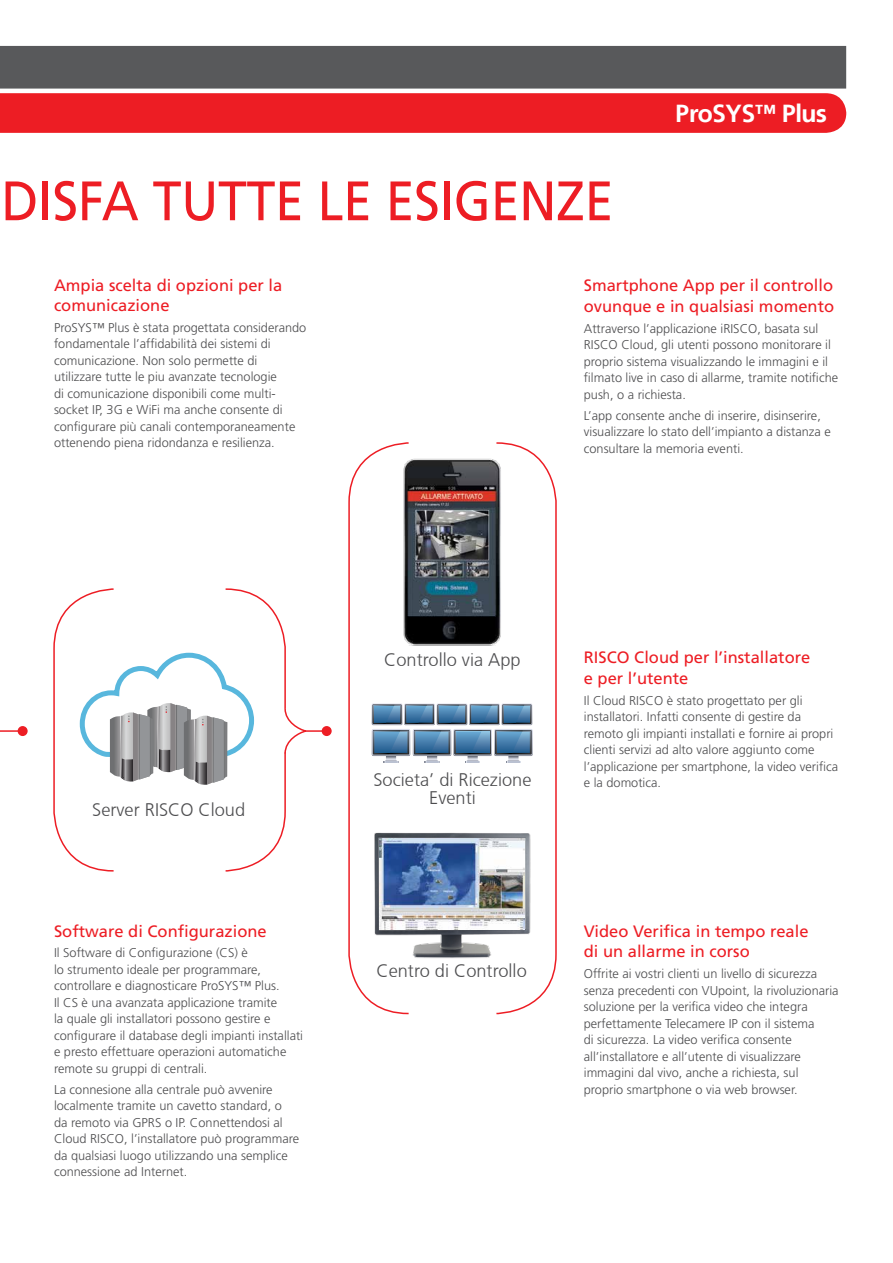
<style>
.page{position:relative;width:893px;height:1263px;background:#fff}
.page>*{position:absolute;margin:0;border:0;box-sizing:border-box;transform-origin:0 0}
.t1{font:55.5px "Frutiger LT";letter-spacing:-.005em;color:#ed1d24;scale:.93 1}
.t2{font:700 24.6px "Frutiger Linotype";letter-spacing:-.02em;color:#fff}
.t3{font:300 18.15px/18px "Frutiger CE";color:#4d4d4f;text-align:center}
.t4{font:16.5px/20.7px "Frutiger";color:#ed1d24}
.t5{font:300 12.75px/16.5px "Frutiger";color:#4d4d4f}
.s1{font-size:21.6px}
</style>
<div class="page">
<svg style="left:0;top:46px;width:846px;height:87px;background:#a5464a"></svg>
<svg style="left:348px;top:442px;width:209px;height:573px"></svg>
<hr style="left:0;top:730px;width:23px;height:2px;background:#ed1d24">
<div style="left:18px;top:726px;width:10px;height:10px;background:#ed1d24;border-radius:50%"></div>
<hr style="left:304px;top:730px;width:23px;height:2px;background:#ed1d24">
<div style="left:322px;top:726px;width:10px;height:10px;background:#ed1d24;border-radius:50%"></div>
<svg style="left:53px;top:588px;width:255px;height:284px"></svg>
<img style="left:348px;top:817px;width:209px;height:143px">
<img style="left:379px;top:838px;width:145px;height:92px">
<h1 class="t1" style="left:1px;top:168px;width:660px">DISFA TUTTE LE ESIGENZE</h1>
<h2 class="t2" style="left:675px;top:98px;width:153px">ProSYS<span class="s1">™</span> Plus</h2>
<p class="t4" style="left:54px;top:276px;width:230px;line-height:19.5px">Ampia scelta di opzioni per la comunicazione</p>
<p class="t5" style="left:54px;top:319px;width:254px">ProSYS™ Plus è stata progettata considerando fondamentale l’affidabilità dei sistemi di comunicazione. Non solo permette di utilizzare tutte le piu avanzate tecnologie<br>di comunicazione disponibili come multi&shy;socket IP, 3G e WiFi ma anche consente di configurare più canali contemporaneamente ottenendo piena ridondanza e resilienza.</p>
<p class="t4" style="left:584px;top:275px;width:252px">Smartphone App per il controllo ovunque e in qualsiasi momento</p>
<p class="t5" style="left:584px;top:320px;width:256px">Attraverso l’applicazione iRISCO, basata sul RISCO Cloud, gli utenti possono monitorare il proprio sistema visualizzando le immagini e il filmato live in caso di allarme, tramite notifiche push, o a richiesta.</p>
<p class="t5" style="left:584px;top:407px;width:248px">L’app consente anche di inserire, disinserire, visualizzare lo stato dell’impianto a distanza e consultare la memoria eventi.</p>
<h3 class="t3" style="left:92px;top:800px;width:154px">Server RISCO Cloud</h3>
<p class="t4" style="left:54px;top:920px;width:214px">Software di Configurazione</p>
<p class="t5" style="left:54px;top:945px;width:251px">Il Software di Configurazione (CS) è<br>lo strumento ideale per programmare, controllare e diagnosticare ProSYS™ Plus.<br>Il CS è una avanzata applicazione tramite<br>la quale gli installatori possono gestire e configurare il database degli impianti installati e presto effettuare operazioni automatiche remote su gruppi di centrali.</p>
<p class="t5" style="left:54px;top:1081px;width:247px">La connesione alla centrale può avvenire localmente tramite un cavetto standard, o<br>da remoto via GPRS o IP. Connettendosi al Cloud RISCO, l’installatore può programmare da qualsiasi luogo utilizzando una semplice connessione ad Internet.</p>
<h3 class="t3" style="left:384px;top:650px;width:138px">Controllo via App</h3>
<h3 class="t3" style="left:373px;top:770px;width:159px">Societa’ di Ricezione<br>Eventi</h3>
<h3 class="t3" style="left:377px;top:961px;width:152px">Centro di Controllo</h3>
<p class="t4" style="left:584px;top:647px;width:228px">RISCO Cloud per l’installatore e per l’utente</p>
<p class="t5" style="left:584px;top:692px;width:256px">Il Cloud RISCO è stato progettato per gli installatori. Infatti consente di gestire da remoto gli impianti installati e fornire ai propri clienti servizi ad alto valore aggiunto come l’applicazione per smartphone, la video verifica e la domotica.</p>
<p class="t4" style="left:584px;top:920px;width:226px">Video Verifica in tempo reale di un allarme in corso</p>
<p class="t5" style="left:584px;top:965px;width:256px">Offrite ai vostri clienti un livello di sicurezza senza precedenti con VUpoint, la rivoluzionaria soluzione per la verifica video che integra perfettamente Telecamere IP con il sistema<br>di sicurezza. La video verifica consente all’installatore e all’utente di visualizzare immagini dal vivo, anche a richiesta, sul proprio smartphone o via web browser.</p>
</div>
